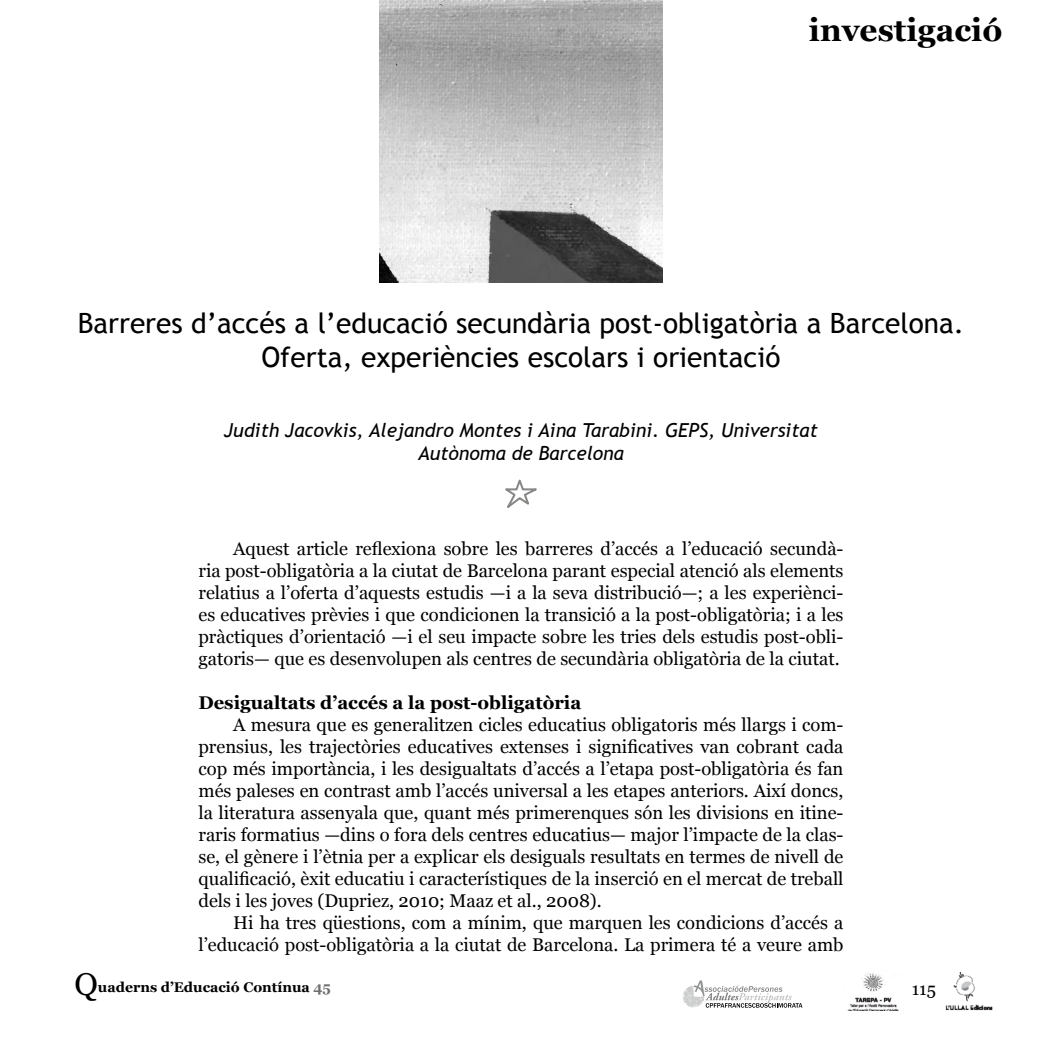
<style>
.page{position:relative;width:1042px;height:1042px;background:#fff}
.page>*{position:absolute;margin:0;border:0;box-sizing:border-box;transform-origin:0 0}
.sección{font:700 31.5px "Georgia";color:#000}
.t1{font:31.5px "Georgia";color:#000}
.titulo_articulo{font:28px/33.6px "Trebuchet MS";color:#000;text-align:center}
.autor_articulo{font:italic 19.25px/23.1px "Trebuchet MS";color:#000;text-align:center}
.texto{font:18.38px/22.1px "Georgia";color:#000;text-align:justify}
.titulito_artículos{font:700 18.38px "Georgia";color:#000}
.t2{font:17.5px "Georgia";color:#000}
.t3{font:700 14px "Georgia";color:#000}
.s1{color:#6f6f6e}
</style>
<div class="page">
<img style="left:847px;top:973px;width:52px;height:38px">
<svg style="left:683px;top:980px;width:119px;height:27px"></svg>
<img style="left:945px;top:973px;width:48px;height:38px">
<svg style="left:505px;top:479px;width:32px;height:29px"></svg>
<img style="left:379px;top:0;width:283px;height:283px">
<p class="sección" style="left:809px;top:7px;width:195px">investigació</p>
<p class="titulo_articulo" style="left:78px;top:307px;width:888px">Barreres d’accés a l’educació secundària post-obligatòria a Barcelona.<br>Oferta, experiències escolars i orientació</p>
<p class="autor_articulo" style="left:224px;top:418px;width:595px">Judith Jacovkis, Alejandro Montes i Aina Tarabini. GEPS, Universitat<br>Autònoma de Barcelona</p>
<p class="texto" style="left:198px;top:536px;width:646px;text-indent:35px">Aquest article reflexiona sobre les barreres d’accés a l’educació secundà&shy;ria post-obligatòria a la ciutat de Barcelona parant especial atenció als elements relatius a l’oferta d’aquests estudis —i a la seva distribució—; a les experiènci&shy;es educatives prèvies i que condicionen la transició a la post-obligatòria; i a les pràctiques d’orientació —i el seu impacte sobre les tries dels estudis post-obli&shy;gatoris— que es desenvolupen als centres de secundària obligatòria de la ciutat.</p>
<p class="titulito_artículos" style="left:198px;top:688px;width:384px">Desigualtats d’accés a la post-obligatòria</p>
<p class="texto" style="left:198px;top:712px;width:646px;text-indent:35px">A mesura que es generalitzen cicles educatius obligatoris més llargs i com&shy;prensius, les trajectòries educatives extenses i significatives van cobrant cada cop més importància, i les desigualtats d’accés a l’etapa post-obligatòria és fan més paleses en contrast amb l’accés universal a les etapes anteriors. Així doncs, la literatura assenyala que, quant més primerenques són les divisions en itine&shy;raris formatius —dins o fora dels centres educatius— major l’impacte de la clas&shy;se, el gènere i l’ètnia per a explicar els desiguals resultats en termes de nivell de qualificació, èxit educatiu i característiques de la inserció en el mercat de treball dels i les joves (Dupriez, 2010; Maaz et al., 2008).</p>
<p class="texto" style="left:198px;top:911px;width:646px;text-align:right">Hi ha tres qüestions, com a mínim, que marquen les condicions d’accés a l’educació post-obligatòria a la ciutat de Barcelona. La primera té a veure amb</p>
<h1 class="t1" style="left:74px;top:961px;width:25px">Q</h1>
<p class="t3" style="left:98px;top:976px;width:234px">uaderns d’Educació Contínua <span class="s1">45</span></p>
<p class="t2" style="left:911px;top:975px;width:26px">115</p>
</div>
